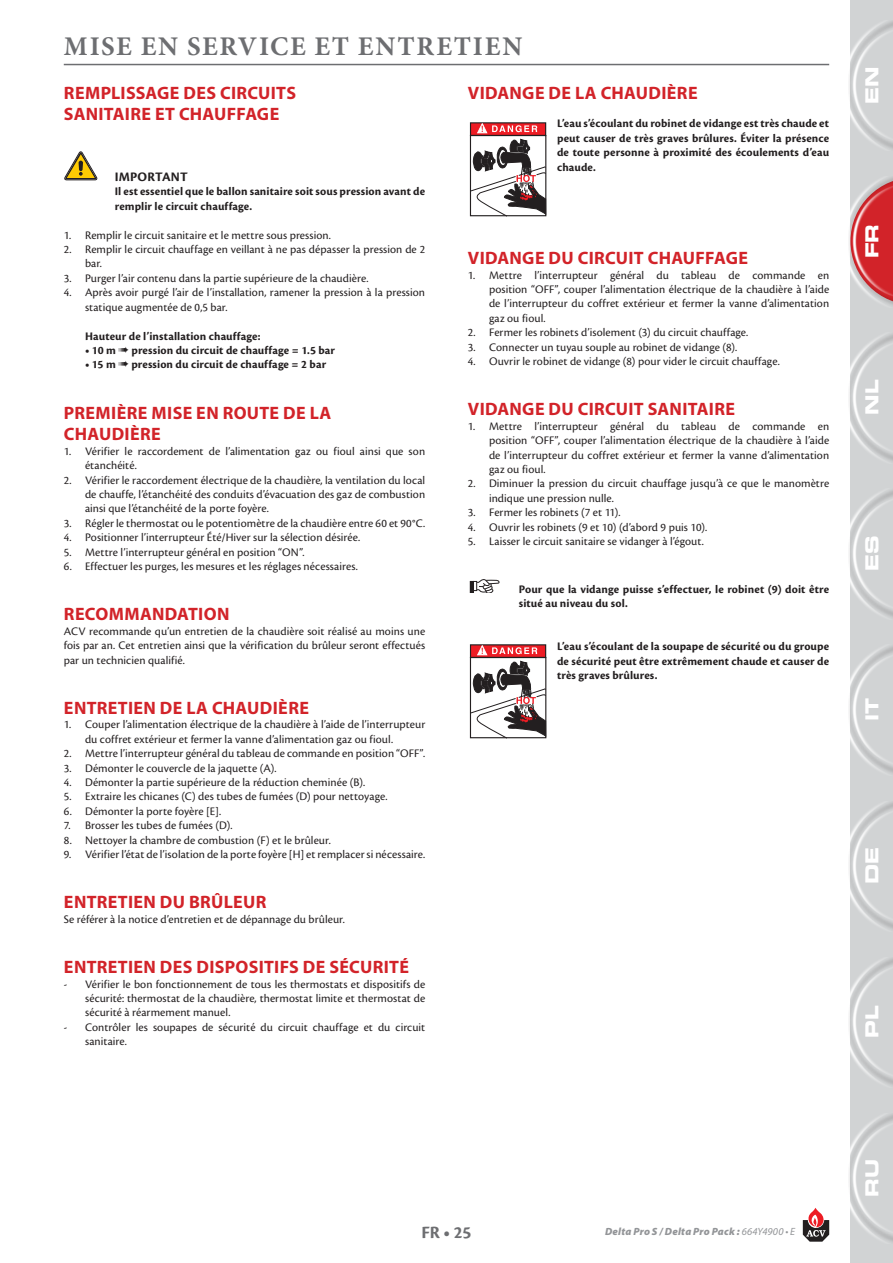
<style>
.page{position:relative;width:893px;height:1263px;background:#fff}
.page>*{position:absolute;margin:0;border:0;box-sizing:border-box;transform-origin:0 0}
.t1{font:700 27px "Minion Pro";letter-spacing:.065em;color:#6d6e71}
.t2{font:700 18px/21.6px "Myriad Pro";letter-spacing:.02em;color:#d22329}
.t3{font:18px "Eurostile LT Std Bold Ex 2";letter-spacing:-.005em;color:#fff}
.t4{font:700 18px "Cronos Pro";color:#6d6e71}
.t5{font:700 13.5px "Cronos Pro";letter-spacing:.015em;color:#231f20}
.t6{font:12px/14.4px "Cronos Pro";letter-spacing:.005em;color:#231f20}
.t7{font:700 12px/14.4px "Cronos Pro";letter-spacing:.01em;color:#231f20}
.t8{font:italic 900 10.5px "Myriad Pro";letter-spacing:.02em;color:#939598}
.s1{font-weight:400}
</style>
<div class="page">
<svg style="left:803px;top:1208px;width:26px;height:34px"></svg>
<div style="left:850px;top:0;width:43px;height:1263px;background:#d1d3d4"></div>
<div style="left:848px;top:20px;width:45px;height:131px;background:#231f20;opacity:.75"></div>
<div style="left:848px;top:177px;width:45px;height:130px;background:#231f20;opacity:.75"></div>
<div style="left:848px;top:1113px;width:45px;height:131px;background:#231f20;opacity:.75"></div>
<div style="left:848px;top:957px;width:45px;height:131px;background:#231f20;opacity:.75"></div>
<div style="left:848px;top:801px;width:45px;height:130px;background:#231f20;opacity:.75"></div>
<div style="left:848px;top:645px;width:45px;height:130px;background:#231f20;opacity:.75"></div>
<div style="left:848px;top:489px;width:45px;height:130px;background:#231f20;opacity:.75"></div>
<div style="left:848px;top:333px;width:45px;height:130px;background:#231f20;opacity:.75"></div>
<svg style="left:64px;top:152px;width:34px;height:28px"></svg>
<svg style="left:79px;top:161px;width:4px;height:10px"></svg>
<svg style="left:470px;top:579px;width:30px;height:14px"></svg>
<hr style="left:64px;top:64px;width:765px;height:1px;background:#6d6e71">
<div style="left:470px;top:123px;width:76px;height:12px;background:#ed1c24"></div>
<svg style="left:477px;top:123px;width:60px;height:10px"></svg>
<div style="left:470px;top:135px;width:76px;height:81px;border:1px solid #231f20"></div>
<svg style="left:470px;top:139px;width:76px;height:77px"></svg>
<div style="left:470px;top:645px;width:76px;height:12px;background:#ed1c24"></div>
<svg style="left:477px;top:645px;width:60px;height:10px"></svg>
<div style="left:470px;top:657px;width:76px;height:81px;border:1px solid #231f20"></div>
<svg style="left:470px;top:661px;width:76px;height:77px"></svg>
<h1 class="t1" style="left:64px;top:28px;width:460px">MISE EN SERVICE ET ENTRETIEN</h1>
<h2 class="t2" style="left:64px;top:81px;width:234px">REMPLISSAGE DES CIRCUITS<br>SANITAIRE ET CHAUFFAGE</h2>
<p class="t5" style="left:115px;top:169px;width:74px">IMPORTANT</p>
<p class="t7" style="left:115px;top:185px;width:312px">Il est essentiel que le ballon sanitaire soit sous pression avant de remplir le circuit chauffage.</p>
<p class="t6" style="left:64px;top:228px;width:269px">1. Remplir le circuit sanitaire et le mettre sous pression.</p>
<p class="t6" style="left:85px;top:242px;width:342px;text-indent:-21px">2. Remplir le circuit chauffage en veillant à ne pas dépasser la pression de 2 bar.</p>
<p class="t6" style="left:64px;top:271px;width:306px">3. Purger l’air contenu dans la partie supérieure de la chaudière.</p>
<p class="t6" style="left:85px;top:285px;width:342px;text-indent:-21px">4. Après avoir purgé l’air de l’installation, ramener la pression à la pression statique augmentée de 0,5 bar.</p>
<p class="t7" style="left:85px;top:329px;width:177px">Hauteur de l’installation chauffage:</p>
<p class="t7" style="left:85px;top:343px;width:251px">• 10 m ➠ pression du circuit de chauffage = 1.5 bar</p>
<p class="t7" style="left:85px;top:358px;width:243px">• 15 m ➠ pression du circuit de chauffage = 2 bar</p>
<h2 class="t2" style="left:64px;top:401px;width:269px">PREMIÈRE MISE EN ROUTE DE LA<br>CHAUDIÈRE</h2>
<p class="t6" style="left:85px;top:444px;width:342px;text-indent:-21px">1. Vérifier le raccordement de l’alimentation gaz ou fioul ainsi que son étanchéité.</p>
<p class="t6" style="left:85px;top:473px;width:342px;text-align:justify;text-indent:-21px">2. Vérifier le raccordement électrique de la chaudière, la ventilation du local de chauffe, l’étanchéité des conduits d’évacuation des gaz de combustion ainsi que l’étanchéité de la porte foyère.</p>
<p class="t6" style="left:64px;top:516px;width:363px">3. Régler le thermostat ou le potentiomètre de la chaudière entre 60 et 90°C.</p>
<p class="t6" style="left:64px;top:530px;width:298px">4. Positionner l’interrupteur Été/Hiver sur la sélection désirée.</p>
<p class="t6" style="left:64px;top:545px;width:242px">5. Mettre l’interrupteur général en position “ON”.</p>
<p class="t6" style="left:64px;top:559px;width:296px">6. Effectuer les purges, les mesures et les réglages nécessaires.</p>
<h2 class="t2" style="left:64px;top:603px;width:167px">RECOMMANDATION</h2>
<p class="t6" style="left:64px;top:624px;width:363px;text-align:justify">ACV recommande qu’un entretien de la chaudière soit réalisé au moins une fois par an. Cet entretien ainsi que la vérification du brûleur seront effectués par un technicien qualifié.</p>
<h2 class="t2" style="left:64px;top:696px;width:247px">ENTRETIEN DE LA CHAUDIÈRE</h2>
<p class="t6" style="left:85px;top:717px;width:342px;text-indent:-21px">1. Couper l’alimentation électrique de la chaudière à l’aide de l’interrupteur du coffret extérieur et fermer la vanne d’alimentation gaz ou fioul.</p>
<p class="t6" style="left:64px;top:746px;width:363px">2. Mettre l’interrupteur général du tableau de commande en position “OFF”.</p>
<p class="t6" style="left:64px;top:761px;width:214px">3. Démonter le couvercle de la jaquette (A).</p>
<p class="t6" style="left:64px;top:775px;width:303px">4. Démonter la partie supérieure de la réduction cheminée (B).</p>
<p class="t6" style="left:64px;top:789px;width:325px">5. Extraire les chicanes (C) des tubes de fumées (D) pour nettoyage.</p>
<p class="t6" style="left:64px;top:804px;width:159px">6. Démonter la porte foyère [E].</p>
<p class="t6" style="left:64px;top:818px;width:170px">7. Brosser les tubes de fumées (D).</p>
<p class="t6" style="left:64px;top:833px;width:268px">8. Nettoyer la chambre de combustion (F) et le brûleur.</p>
<p class="t6" style="left:64px;top:847px;width:363px">9. Vérifier l’état de l’isolation de la porte foyère [H] et remplacer si nécessaire.</p>
<h2 class="t2" style="left:64px;top:891px;width:204px">ENTRETIEN DU BRÛLEUR</h2>
<p class="t6" style="left:64px;top:912px;width:283px">Se référer à la notice d’entretien et de dépannage du brûleur.</p>
<h2 class="t2" style="left:64px;top:956px;width:346px">ENTRETIEN DES DISPOSITIFS DE SÉCURITÉ</h2>
<p class="t6" style="left:85px;top:977px;width:342px;text-align:justify;text-indent:-21px">- Vérifier le bon fonctionnement de tous les thermostats et dispositifs de sécurité: thermostat de la chaudière, thermostat limite et thermostat de sécurité à réarmement manuel.</p>
<p class="t6" style="left:85px;top:1020px;width:342px;text-indent:-21px">- Contrôler les soupapes de sécurité du circuit chauffage et du circuit sanitaire.</p>
<h2 class="t2" style="left:468px;top:81px;width:231px">VIDANGE DE LA CHAUDIÈRE</h2>
<p class="t7" style="left:557px;top:117px;width:274px;text-align:justify">L’eau s’écoulant du robinet de vidange est très chaude et peut causer de très graves brûlures. Éviter la présence de toute personne à proximité des écoulements d’eau chaude.</p>
<h2 class="t2" style="left:468px;top:247px;width:282px">VIDANGE DU CIRCUIT CHAUFFAGE</h2>
<p class="t6" style="left:489px;top:268px;width:342px;text-align:justify;text-indent:-21px">1. Mettre l’interrupteur général du tableau de commande en position “OFF”, couper l’alimentation électrique de la chaudière à l’aide de l’interrupteur du coffret extérieur et fermer la vanne d’alimentation gaz ou fioul.</p>
<p class="t6" style="left:468px;top:325px;width:282px">2. Fermer les robinets d’isolement (3) du circuit chauffage.</p>
<p class="t6" style="left:468px;top:340px;width:271px">3. Connecter un tuyau souple au robinet de vidange (8).</p>
<p class="t6" style="left:468px;top:354px;width:313px">4. Ouvrir le robinet de vidange (8) pour vider le circuit chauffage.</p>
<h2 class="t2" style="left:468px;top:398px;width:269px">VIDANGE DU CIRCUIT SANITAIRE</h2>
<p class="t6" style="left:489px;top:419px;width:342px;text-align:justify;text-indent:-21px">1. Mettre l’interrupteur général du tableau de commande en position “OFF”, couper l’alimentation électrique de la chaudière à l’aide de l’interrupteur du coffret extérieur et fermer la vanne d’alimentation gaz ou fioul.</p>
<p class="t6" style="left:489px;top:476px;width:342px;text-indent:-21px">2. Diminuer la pression du circuit chauffage jusqu’à ce que le manomètre indique une pression nulle.</p>
<p class="t6" style="left:468px;top:505px;width:154px">3. Fermer les robinets (7 et 11).</p>
<p class="t6" style="left:468px;top:520px;width:241px">4. Ouvrir les robinets (9 et 10) (d’abord 9 puis 10).</p>
<p class="t6" style="left:468px;top:534px;width:238px">5. Laisser le circuit sanitaire se vidanger à l’égout.</p>
<p class="t7" style="left:519px;top:582px;width:312px">Pour que la vidange puisse s’effectuer, le robinet (9) doit être situé au niveau du sol.</p>
<p class="t7" style="left:557px;top:640px;width:274px;text-align:justify">L’eau s’écoulant de la soupape de sécurité ou du groupe de sécurité peut être extrêmement chaude et causer de très graves brûlures.</p>
<h2 class="t3" style="left:859px;top:104px;width:39px;rotate:-90deg">EN</h2>
<h2 class="t3" style="left:859px;top:258px;width:36px;rotate:-90deg">FR</h2>
<h2 class="t3" style="left:859px;top:415px;width:36px;rotate:-90deg">NL</h2>
<h2 class="t3" style="left:859px;top:571px;width:37px;rotate:-90deg">ES</h2>
<h2 class="t3" style="left:859px;top:721px;width:25px;rotate:-90deg">IT</h2>
<h2 class="t3" style="left:859px;top:884px;width:38px;rotate:-90deg">DE</h2>
<h2 class="t3" style="left:859px;top:1038px;width:34px;rotate:-90deg">PL</h2>
<h2 class="t4" style="left:421px;top:1222px;width:52px">FR • 25</h2>
<p class="t8" style="left:605px;top:1224px;width:192px">Delta Pro S / Delta Pro Pack : <span class="s1">664Y4900 • E</span></p>
<h2 class="t3" style="left:859px;top:1197px;width:39px;rotate:-90deg">RU</h2>
</div>
